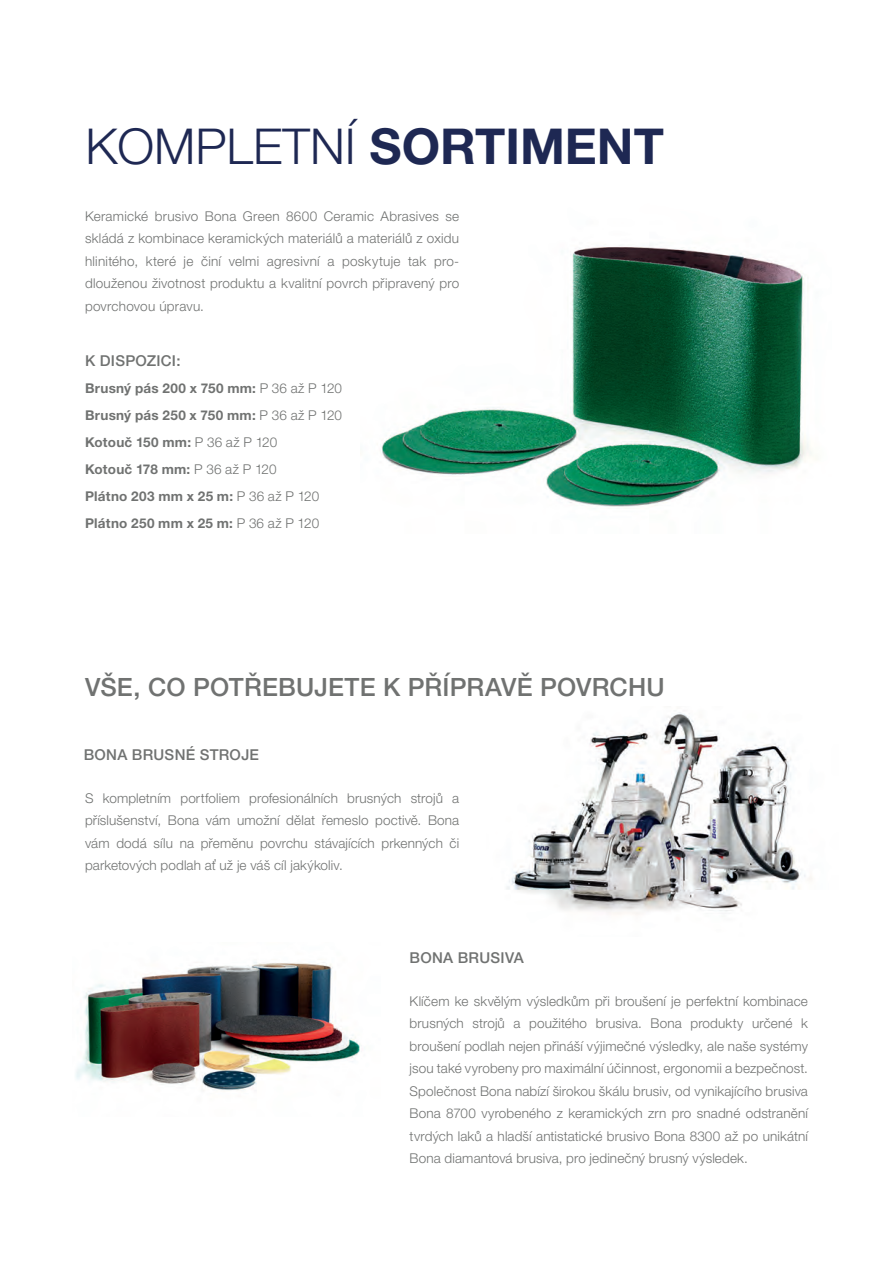
<style>
.page{position:relative;width:893px;height:1263px;background:#fff}
.page>*{position:absolute;margin:0;border:0;box-sizing:border-box;transform-origin:0 0}
.t1{font:300 49.5px "Helvetica Neue CE";color:#1e2853}
.Stor_rubbe_brödtext{font:500 25.2px "Helvetica Neue CE";letter-spacing:.005em;color:#707271}
.Stor_rubbe_brödtext-2{font:500 15px "Helvetica Neue CE";letter-spacing:.015em;color:#707271}
.Brödtext{font:300 13.5px/22.5px "Helvetica Neue CE";letter-spacing:.01em;color:#707271;text-align:justify}
.Stor_rubbe_brödtext-3{font:700 13.5px "Helvetica Neue CE";letter-spacing:.02em;color:#707271}
.s1{font-weight:700}
.s2{font-weight:300}
</style>
<div class="page">
<img style="left:381px;top:245px;width:430px;height:262px">
<img style="left:506px;top:712px;width:306px;height:203px">
<img style="left:76px;top:962px;width:284px;height:129px">
<p class="t1" style="left:85px;top:117px;width:580px">KOMPLETNÍ <span class="s1">SORTIMENT</span></p>
<p class="Brödtext" style="left:85px;top:205px;width:376px">Keramické brusivo Bona Green 8600 Ceramic Abrasives se skládá z kombinace keramických materiálů a materiálů z oxidu hlinitého, které je činí velmi agresivní a poskytuje tak pro&shy;dlouženou životnost produktu a kvalitní povrch připravený pro povrchovou úpravu.</p>
<p class="Stor_rubbe_brödtext-2" style="left:85px;top:352px;width:97px">K DISPOZICI:</p>
<p class="Stor_rubbe_brödtext-3" style="left:85px;top:380px;width:259px">Brusný pás 200 x 750 mm: <span class="s2">P 36 až P 120</span></p>
<p class="Stor_rubbe_brödtext-3" style="left:85px;top:407px;width:258px">Brusný pás 250 x 750 mm: <span class="s2">P 36 až P 120</span></p>
<p class="Stor_rubbe_brödtext-3" style="left:85px;top:434px;width:194px">Kotouč 150 mm: <span class="s2">P 36 až P 120</span></p>
<p class="Stor_rubbe_brödtext-3" style="left:85px;top:461px;width:193px">Kotouč 178 mm: <span class="s2">P 36 až P 120</span></p>
<p class="Stor_rubbe_brödtext-3" style="left:85px;top:488px;width:236px">Plátno 203 mm x 25 m: <span class="s2">P 36 až P 120</span></p>
<p class="Stor_rubbe_brödtext-3" style="left:85px;top:515px;width:236px">Plátno 250 mm x 25 m: <span class="s2">P 36 až P 120</span></p>
<p class="Stor_rubbe_brödtext" style="left:85px;top:672px;width:581px">VŠE, CO POTŘEBUJETE K PŘÍPRAVĚ POVRCHU</p>
<p class="Stor_rubbe_brödtext-2" style="left:84px;top:746px;width:177px">BONA BRUSNÉ STROJE</p>
<p class="Brödtext" style="left:85px;top:787px;width:376px">S kompletním portfoliem profesionálních brusných strojů a příslušenství, Bona vám umožní dělat řemeslo poctivě. Bona vám dodá sílu na přeměnu povrchu stávajících prkenných či parketových podlah ať už je váš cíl jakýkoliv.</p>
<p class="Stor_rubbe_brödtext-2" style="left:410px;top:949px;width:116px">BONA BRUSIVA</p>
<p class="Brödtext" style="left:410px;top:990px;width:400px">Klíčem ke skvělým výsledkům při broušení je perfektní kombinace brusných strojů a použitého brusiva. Bona produkty určené k broušení podlah nejen přináší výjimečné výsledky, ale naše systémy jsou také vyrobeny pro maximální účinnost, ergonomii a bezpečnost.<br>Společnost Bona nabízí širokou škálu brusiv, od vynikajícího brusiva Bona 8700 vyrobeného z keramických zrn pro snadné odstranění tvrdých laků a hladší antistatické brusivo Bona 8300 až po unikátní Bona diamantová brusiva, pro jedinečný brusný výsledek.</p>
</div>
